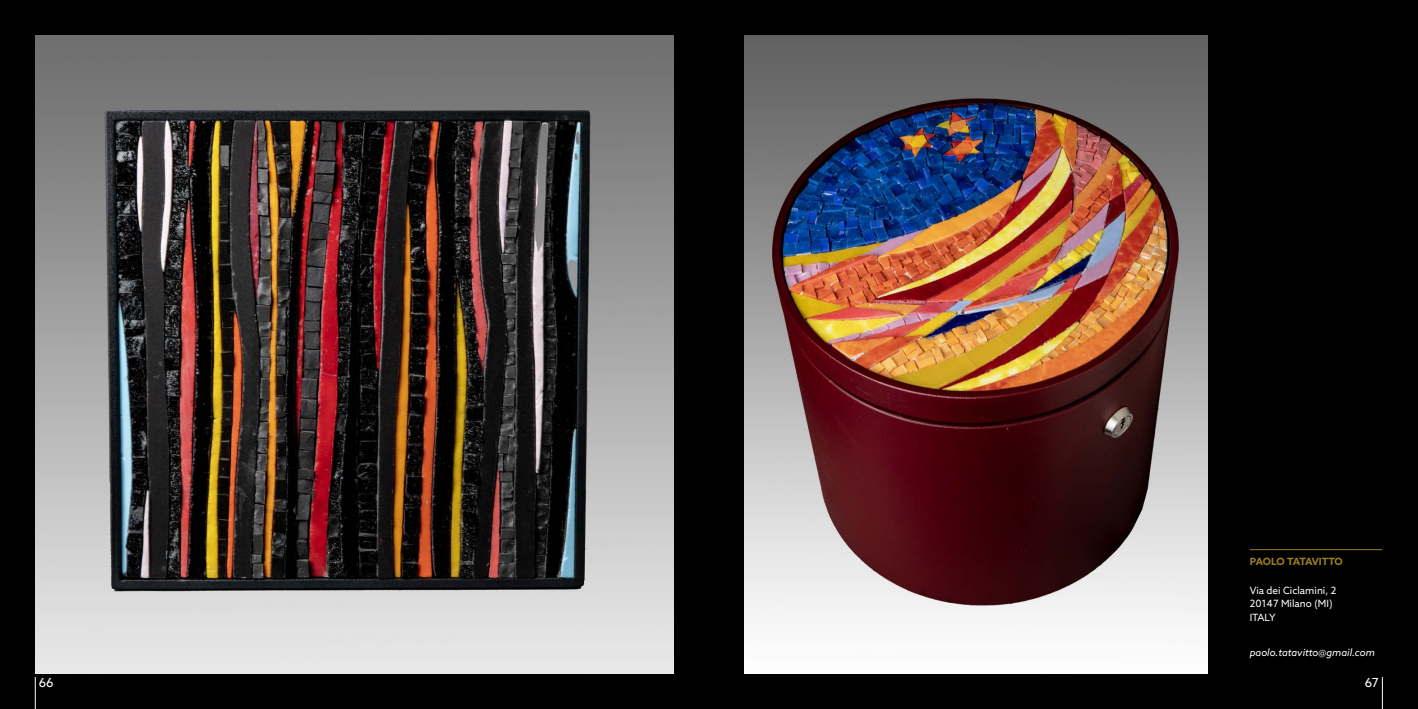
<style>
.page{position:relative;width:1418px;height:709px;background:#fff}
.page>*{position:absolute;margin:0;border:0;box-sizing:border-box;transform-origin:0 0}
.t1{font:12.5px "Azo Sans";color:#fff}
.t2{font:10px/13.8px "Azo Sans";color:#fff}
.t3{font:italic 10px "Azo Sans";color:#fff}
.t4{font:700 10px "Azo Sans";letter-spacing:-.03em;color:#9a7f24}
</style>
<div class="page">
<div style="left:0;top:0;width:1417px;height:709px;background:#000"></div>
<hr style="left:1249px;top:549px;width:133px;height:1px;background:#9a7f24">
<img style="left:35px;top:35px;width:638px;height:638px">
<img style="left:744px;top:35px;width:463px;height:638px">
<hr style="left:1381px;top:677px;width:1px;height:32px;background:#fff">
<hr style="left:35px;top:677px;width:1px;height:32px;background:#fff">
<p class="t4" style="left:1249px;top:554px;width:95px">PAOLO TATAVITTO</p>
<p class="t2" style="left:1249px;top:583px;width:88px">Via dei Ciclamini, 2<br>20147 Milano (MI)<br>ITALY</p>
<p class="t3" style="left:1249px;top:646px;width:127px">paolo.tatavitto@gmail.com</p>
<p class="t1" style="left:39px;top:674px;width:16px">66</p>
<p class="t1" style="left:1364px;top:674px;width:16px">67</p>
</div>
